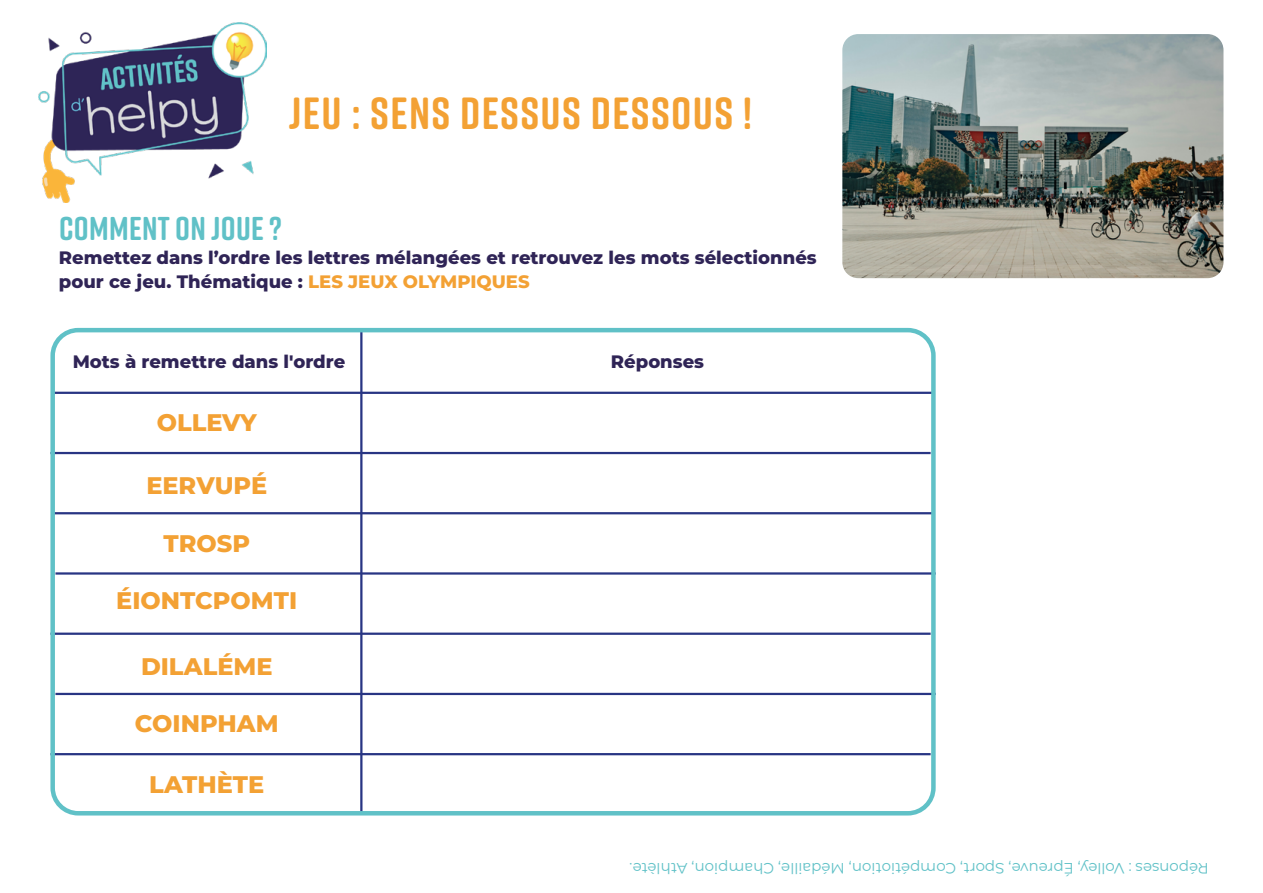
<style>
.page{position:relative;width:1263px;height:893px;background:#fff}
.page>*{position:absolute;margin:0;border:0;box-sizing:border-box;transform-origin:0 0}
.t1{font:700 45px "Rift Soft";letter-spacing:.03em;color:#f3a134}
.t2{font:700 33px "Rift Soft";letter-spacing:.01em;color:#60c1c7}
.t3{font:800 24px "Montserrat";color:#f3a134}
.t4{font:800 18px/24px "Montserrat";color:#2f2456}
.t5{font:15px "Montserrat";color:#60c1c7}
.s1{color:#f3a134}
</style>
<div class="page">
<hr style="left:360px;top:330px;width:2px;height:483px;background:#283583">
<hr style="left:50px;top:452px;width:881px;height:2px;background:#283583">
<hr style="left:53px;top:512px;width:880px;height:2px;background:#283583">
<hr style="left:55px;top:572px;width:881px;height:3px;background:#283583">
<hr style="left:50px;top:633px;width:881px;height:2px;background:#283583">
<hr style="left:55px;top:693px;width:881px;height:2px;background:#283583">
<hr style="left:50px;top:753px;width:881px;height:2px;background:#283583">
<hr style="left:53px;top:392px;width:880px;height:2px;background:#283583">
<div style="left:50px;top:328px;width:886px;height:487px;border:4px solid #60c1c7;border-radius:26px"></div>
<img style="left:844px;top:36px;width:378px;height:241px">
<div style="left:823px;top:15px;width:420px;height:283px;border:20px solid #fff;border-radius:26px"></div>
<img style="left:38px;top:22px;width:228px;height:180px">
<h1 class="t1" style="left:289px;top:81px;width:464px">JEU : SENS DESSUS DESSOUS !</h1>
<h2 class="t2" style="left:59px;top:205px;width:224px">COMMENT ON JOUE ?</h2>
<p class="t4" style="left:59px;top:245px;width:759px">Remettez dans l’ordre les lettres mélangées et retrouvez les mots sélectionnés pour ce jeu. Thématique : <span class="s1">LES JEUX OLYMPIQUES</span></p>
<p class="t4" style="left:73px;top:349px;width:274px">Mots à remettre dans l'ordre</p>
<p class="t4" style="left:611px;top:349px;width:95px">Réponses</p>
<h3 class="t3" style="left:157px;top:405px;width:101px">OLLEVY</h3>
<h3 class="t3" style="left:146px;top:467px;width:122px">EERVUPÉ</h3>
<h3 class="t3" style="left:163px;top:526px;width:88px">TROSP</h3>
<h3 class="t3" style="left:116px;top:583px;width:182px">ÉIONTCPOMTI</h3>
<h3 class="t3" style="left:141px;top:649px;width:133px">DILALÉME</h3>
<h3 class="t3" style="left:135px;top:706px;width:145px">COINPHAM</h3>
<h3 class="t3" style="left:149px;top:766px;width:116px">LATHÈTE</h3>
<p class="t5" style="left:1209px;top:878px;width:581px;rotate:-180deg">Réponses : Volley, Épreuve, Sport, Compétiotion, Médaille, Champion, Athlète.</p>
</div>
